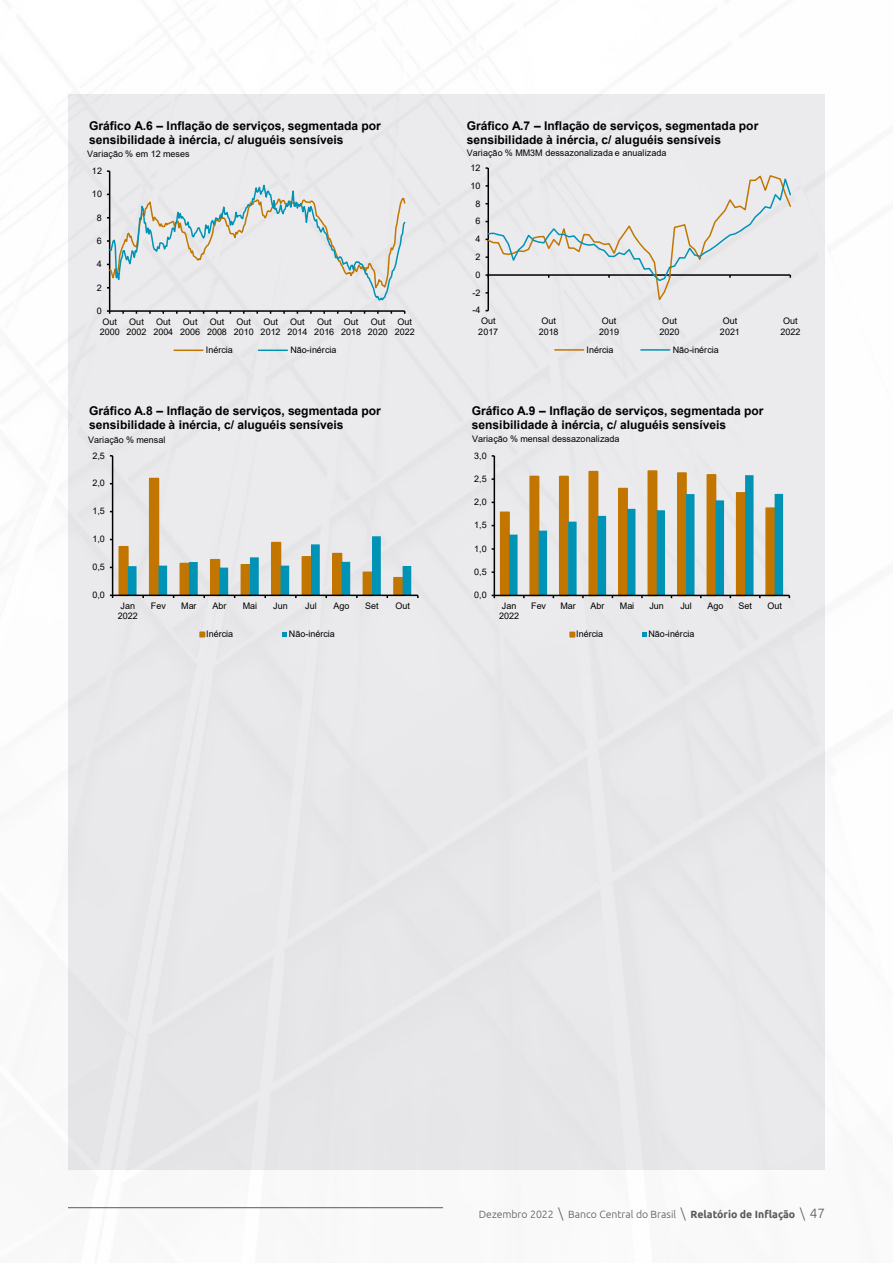
<style>
.page{position:relative;width:893px;height:1263px;background:#fff}
.page>*{position:absolute;margin:0;border:0;box-sizing:border-box;transform-origin:0 0}
.t1{font:700 12px/13.8px "Arial";color:#000}
.t2{font:300 10.5px "Ubuntu";color:#57585a}
.t3{font:9px/10.4px "Arial";letter-spacing:.005em;color:#000;text-align:center}
.t4{font:9px "Arial";color:#010000}
.s1{font-size:13.5px}
.s2{font-weight:700}
</style>
<div class="page">
<div style="left:68px;top:94px;width:757px;height:1075px;background:#ececee"></div>
<hr style="left:68px;top:1207px;width:375px;height:1px;background:#57585a">
<hr style="left:494px;top:456px;width:1px;height:139px;background:#000">
<hr style="left:494px;top:595px;width:295px;height:1px;background:#000">
<svg style="left:492px;top:469px;width:291px;height:129px"></svg>
<svg style="left:569px;top:632px;width:6px;height:6px"></svg>
<svg style="left:642px;top:632px;width:5px;height:5px"></svg>
<hr style="left:109px;top:171px;width:1px;height:140px;background:#000">
<hr style="left:110px;top:310px;width:295px;height:2px;background:#000">
<svg style="left:107px;top:170px;width:299px;height:132px"></svg>
<hr style="left:174px;top:349px;width:29px;height:2px;background:#c27600">
<hr style="left:259px;top:349px;width:28px;height:2px;background:#0093b6">
<hr style="left:487px;top:168px;width:2px;height:143px;background:#000">
<svg style="left:486px;top:167px;width:305px;height:136px"></svg>
<hr style="left:555px;top:349px;width:29px;height:2px;background:#c27600">
<hr style="left:641px;top:349px;width:29px;height:2px;background:#0093b6">
<hr style="left:112px;top:456px;width:1px;height:139px;background:#000">
<hr style="left:113px;top:595px;width:305px;height:1px;background:#000">
<svg style="left:110px;top:477px;width:301px;height:121px"></svg>
<svg style="left:199px;top:631px;width:6px;height:6px"></svg>
<svg style="left:283px;top:632px;width:4px;height:5px"></svg>
<p class="t1" style="left:89px;top:119px;width:293px">Gráfico A.6 – Inflação de serviços, segmentada por sensibilidade à inércia, c/ aluguéis sensíveis</p>
<p class="t3" style="left:87px;top:148px;width:104px">Variação % em 12 meses</p>
<p class="t1" style="left:467px;top:119px;width:293px">Gráfico A.7 – Inflação de serviços, segmentada por sensibilidade à inércia, c/ aluguéis sensíveis</p>
<p class="t3" style="left:467px;top:148px;width:201px">Variação % MM3M dessazonalizada e anualizada</p>
<p class="t3" style="left:92px;top:166px;width:12px">12</p>
<p class="t3" style="left:471px;top:163px;width:12px">12</p>
<p class="t3" style="left:92px;top:189px;width:12px">10</p>
<p class="t3" style="left:471px;top:180px;width:12px">10</p>
<p class="t3" style="left:476px;top:198px;width:7px">8</p>
<p class="t3" style="left:97px;top:212px;width:7px">8</p>
<p class="t3" style="left:476px;top:216px;width:7px">6</p>
<p class="t3" style="left:97px;top:235px;width:7px">6</p>
<p class="t3" style="left:476px;top:234px;width:7px">4</p>
<p class="t3" style="left:97px;top:259px;width:7px">4</p>
<p class="t3" style="left:476px;top:252px;width:7px">2</p>
<p class="t3" style="left:476px;top:269px;width:7px">0</p>
<p class="t3" style="left:97px;top:282px;width:7px">2</p>
<p class="t3" style="left:473px;top:287px;width:10px">-2</p>
<p class="t3" style="left:97px;top:305px;width:7px">0</p>
<p class="t3" style="left:473px;top:305px;width:10px">-4</p>
<p class="t3" style="left:100px;top:316px;width:21px">Out<br>2000</p>
<p class="t3" style="left:127px;top:316px;width:21px">Out<br>2002</p>
<p class="t3" style="left:153px;top:316px;width:21px">Out<br>2004</p>
<p class="t3" style="left:180px;top:316px;width:21px">Out<br>2006</p>
<p class="t3" style="left:207px;top:316px;width:21px">Out<br>2008</p>
<p class="t3" style="left:234px;top:316px;width:21px">Out<br>2010</p>
<p class="t3" style="left:261px;top:316px;width:21px">Out<br>2012</p>
<p class="t3" style="left:287px;top:316px;width:21px">Out<br>2014</p>
<p class="t3" style="left:314px;top:316px;width:21px">Out<br>2016</p>
<p class="t3" style="left:341px;top:316px;width:21px">Out<br>2018</p>
<p class="t3" style="left:368px;top:316px;width:21px">Out<br>2020</p>
<p class="t3" style="left:395px;top:316px;width:21px">Out<br>2022</p>
<p class="t4" style="left:206px;top:344px;width:28px">Inércia</p>
<p class="t4" style="left:290px;top:344px;width:48px">Não-inércia</p>
<p class="t3" style="left:478px;top:316px;width:21px">Out<br>2017</p>
<p class="t3" style="left:539px;top:316px;width:21px">Out<br>2018</p>
<p class="t3" style="left:599px;top:316px;width:21px">Out<br>2019</p>
<p class="t3" style="left:660px;top:316px;width:21px">Out<br>2020</p>
<p class="t3" style="left:720px;top:316px;width:21px">Out<br>2021</p>
<p class="t3" style="left:780px;top:316px;width:21px">Out<br>2022</p>
<p class="t4" style="left:587px;top:343px;width:28px">Inércia</p>
<p class="t4" style="left:673px;top:343px;width:48px">Não-inércia</p>
<p class="t1" style="left:89px;top:404px;width:293px">Gráfico A.8 – Inflação de serviços, segmentada por sensibilidade à inércia, c/ aluguéis sensíveis</p>
<p class="t3" style="left:88px;top:435px;width:79px">Variação % mensal</p>
<p class="t1" style="left:472px;top:404px;width:293px">Gráfico A.9 – Inflação de serviços, segmentada por sensibilidade à inércia, c/ aluguéis sensíveis</p>
<p class="t3" style="left:472px;top:434px;width:149px">Variação % mensal dessazonalizada</p>
<p class="t3" style="left:92px;top:450px;width:14px">2,5</p>
<p class="t3" style="left:474px;top:450px;width:14px">3,0</p>
<p class="t3" style="left:92px;top:478px;width:14px">2,0</p>
<p class="t3" style="left:474px;top:473px;width:14px">2,5</p>
<p class="t3" style="left:92px;top:506px;width:14px">1,5</p>
<p class="t3" style="left:474px;top:497px;width:14px">2,0</p>
<p class="t3" style="left:474px;top:520px;width:14px">1,5</p>
<p class="t3" style="left:92px;top:534px;width:14px">1,0</p>
<p class="t3" style="left:474px;top:543px;width:14px">1,0</p>
<p class="t3" style="left:92px;top:562px;width:14px">0,5</p>
<p class="t3" style="left:474px;top:567px;width:14px">0,5</p>
<p class="t3" style="left:92px;top:590px;width:14px">0,0</p>
<p class="t3" style="left:474px;top:590px;width:14px">0,0</p>
<p class="t3" style="left:118px;top:600px;width:21px">Jan<br>2022</p>
<p class="t3" style="left:151px;top:600px;width:16px">Fev</p>
<p class="t3" style="left:181px;top:600px;width:17px">Mar</p>
<p class="t3" style="left:212px;top:600px;width:15px">Abr</p>
<p class="t3" style="left:243px;top:600px;width:16px">Mai</p>
<p class="t3" style="left:273px;top:600px;width:16px">Jun</p>
<p class="t3" style="left:305px;top:600px;width:13px">Jul</p>
<p class="t3" style="left:334px;top:600px;width:17px">Ago</p>
<p class="t3" style="left:365px;top:600px;width:15px">Set</p>
<p class="t3" style="left:395px;top:600px;width:16px">Out</p>
<p class="t4" style="left:206px;top:628px;width:28px">Inércia</p>
<p class="t4" style="left:289px;top:628px;width:48px">Não-inércia</p>
<p class="t3" style="left:499px;top:601px;width:21px">Jan<br>2022</p>
<p class="t3" style="left:531px;top:601px;width:16px">Fev</p>
<p class="t3" style="left:560px;top:601px;width:17px">Mar</p>
<p class="t3" style="left:591px;top:601px;width:15px">Abr</p>
<p class="t3" style="left:620px;top:601px;width:16px">Mai</p>
<p class="t3" style="left:649px;top:601px;width:16px">Jun</p>
<p class="t3" style="left:680px;top:601px;width:13px">Jul</p>
<p class="t3" style="left:708px;top:601px;width:17px">Ago</p>
<p class="t3" style="left:738px;top:601px;width:15px">Set</p>
<p class="t3" style="left:767px;top:601px;width:16px">Out</p>
<p class="t4" style="left:576px;top:628px;width:28px">Inércia</p>
<p class="t4" style="left:648px;top:628px;width:48px">Não-inércia</p>
<p class="t2" style="left:479px;top:1208px;width:348px">Dezembro 2022 <span class="s1">\</span> Banco Central do Brasil <span class="s1">\</span> <span class="s2">Relatório de Inflação</span> <span class="s1">\ 47</span></p>
</div>
